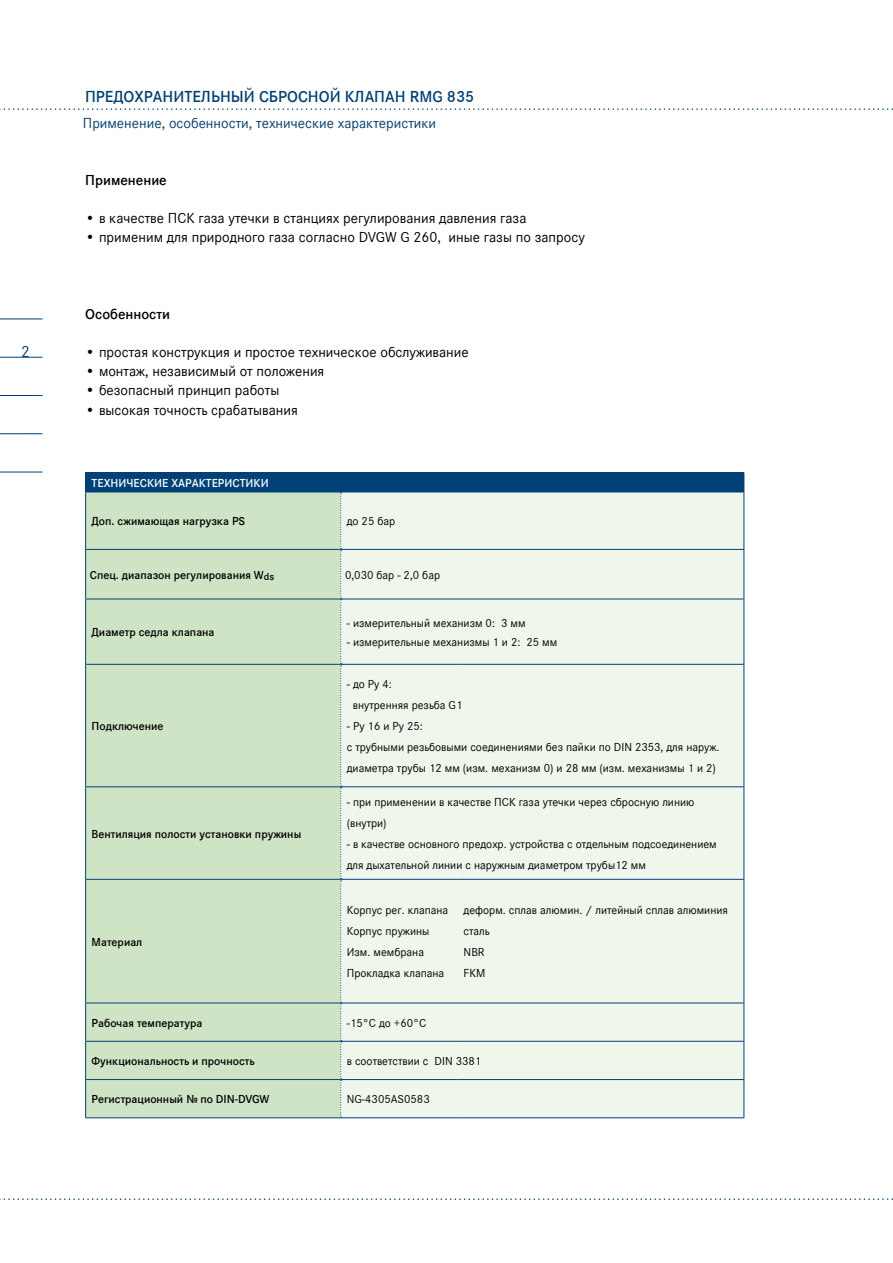
<style>
.page{position:relative;width:893px;height:1263px;background:#fff}
.page>*{position:absolute;margin:0;border:0;box-sizing:border-box;transform-origin:0 0}
.t1{font:700 16.5px "Corporate S";color:#004178}
.t2{font:16.5px "Corporate S";color:#004178}
.t3{font:15px "Corporate S";color:#000}
.t4{font:15px "Corporate S";color:#004178}
.t5{font:700 15px "Corporate S";color:#000}
.t6{font:12px/21px "Corporate S";color:#000}
.t7{font:700 12px "Corporate S";color:#000}
.t8{font:700 12px "Corporate S";color:#fff}
</style>
<div class="page">
<hr style="left:0;top:319px;width:43px;height:1px;background:#004178">
<hr style="left:0;top:357px;width:43px;height:1px;background:#004178">
<hr style="left:0;top:395px;width:43px;height:1px;background:#004178">
<hr style="left:0;top:433px;width:43px;height:1px;background:#004178">
<hr style="left:0;top:472px;width:43px;height:1px;background:#004178">
<svg style="left:0;top:108px;width:893px;height:2px"></svg>
<svg style="left:0;top:1198px;width:893px;height:2px"></svg>
<div style="left:86px;top:473px;width:658px;height:19px;background:#004178"></div>
<div style="left:86px;top:493px;width:254px;height:624px;background:#cfe4c4"></div>
<div style="left:342px;top:493px;width:402px;height:624px;background:#eff6eb"></div>
<hr style="left:85px;top:472px;width:256px;height:1px;background:#004178">
<svg style="left:85px;top:473px;width:1px;height:19px"></svg>
<hr style="left:341px;top:472px;width:117px;height:1px;background:#004178">
<hr style="left:458px;top:472px;width:286px;height:1px;background:#004178">
<svg style="left:744px;top:473px;width:1px;height:19px"></svg>
<hr style="left:85px;top:492px;width:256px;height:1px;background:#004178">
<hr style="left:85px;top:492px;width:1px;height:57px;background:#004178">
<hr style="left:341px;top:492px;width:117px;height:1px;background:#004178">
<hr style="left:458px;top:492px;width:286px;height:1px;background:#004178">
<hr style="left:744px;top:492px;width:1px;height:57px;background:#004178">
<hr style="left:85px;top:549px;width:256px;height:1px;background:#004178">
<hr style="left:85px;top:550px;width:1px;height:49px;background:#004178">
<hr style="left:341px;top:549px;width:117px;height:1px;background:#004178">
<hr style="left:458px;top:549px;width:286px;height:1px;background:#004178">
<hr style="left:744px;top:550px;width:1px;height:49px;background:#004178">
<hr style="left:85px;top:599px;width:256px;height:1px;background:#004178">
<hr style="left:85px;top:599px;width:1px;height:65px;background:#004178">
<hr style="left:341px;top:599px;width:117px;height:1px;background:#004178">
<hr style="left:458px;top:599px;width:286px;height:1px;background:#004178">
<hr style="left:744px;top:599px;width:1px;height:65px;background:#004178">
<hr style="left:85px;top:664px;width:256px;height:1px;background:#004178">
<hr style="left:85px;top:665px;width:1px;height:121px;background:#004178">
<hr style="left:85px;top:786px;width:256px;height:1px;background:#004178">
<hr style="left:85px;top:787px;width:1px;height:92px;background:#004178">
<hr style="left:85px;top:879px;width:256px;height:1px;background:#004178">
<hr style="left:85px;top:880px;width:1px;height:123px;background:#004178">
<hr style="left:85px;top:1003px;width:256px;height:1px;background:#004178">
<hr style="left:85px;top:1003px;width:1px;height:38px;background:#004178">
<hr style="left:85px;top:1041px;width:256px;height:1px;background:#004178">
<hr style="left:85px;top:1042px;width:1px;height:37px;background:#004178">
<hr style="left:85px;top:1079px;width:256px;height:1px;background:#004178">
<hr style="left:85px;top:1080px;width:1px;height:37px;background:#004178">
<hr style="left:85px;top:1117px;width:256px;height:1px;background:#004178">
<hr style="left:341px;top:664px;width:117px;height:1px;background:#004178">
<hr style="left:458px;top:664px;width:286px;height:1px;background:#004178">
<hr style="left:744px;top:665px;width:1px;height:121px;background:#004178">
<hr style="left:341px;top:786px;width:117px;height:1px;background:#004178">
<hr style="left:458px;top:786px;width:286px;height:1px;background:#004178">
<hr style="left:744px;top:787px;width:1px;height:92px;background:#004178">
<hr style="left:341px;top:879px;width:117px;height:1px;background:#004178">
<hr style="left:458px;top:879px;width:286px;height:1px;background:#004178">
<hr style="left:744px;top:880px;width:1px;height:123px;background:#004178">
<hr style="left:341px;top:1003px;width:117px;height:1px;background:#004178">
<hr style="left:458px;top:1003px;width:286px;height:1px;background:#004178">
<hr style="left:744px;top:1003px;width:1px;height:38px;background:#004178">
<hr style="left:341px;top:1041px;width:117px;height:1px;background:#004178">
<hr style="left:458px;top:1041px;width:286px;height:1px;background:#004178">
<hr style="left:744px;top:1042px;width:1px;height:37px;background:#004178">
<hr style="left:341px;top:1079px;width:117px;height:1px;background:#004178">
<hr style="left:458px;top:1079px;width:286px;height:1px;background:#004178">
<hr style="left:744px;top:1080px;width:1px;height:37px;background:#004178">
<hr style="left:341px;top:1117px;width:117px;height:1px;background:#004178">
<hr style="left:458px;top:1117px;width:286px;height:1px;background:#004178">
<svg style="left:340px;top:492px;width:2px;height:626px"></svg>
<h1 class="t2" style="left:21px;top:340px;width:10px">2</h1>
<h1 class="t1" style="left:85px;top:84px;width:336px">ПРЕДОХРАНИТЕЛЬНЫЙ СБРОСНОЙ КЛАПАН RMG</h1>
<h1 class="t1" style="left:447px;top:84px;width:29px">835</h1>
<p class="t4" style="left:83px;top:112px;width:355px">Применение, особенности, технические характеристики</p>
<p class="t5" style="left:85px;top:169px;width:83px">П РИМЕНЕНИЕ</p>
<p class="t3" style="left:85px;top:207px;width:443px">• в качестве ПСК газа утечки в станциях регулирования давления газа</p>
<p class="t3" style="left:85px;top:226px;width:501px">• применим для природного газа согласно DVGW G 260, иные газы по запросу</p>
<p class="t5" style="left:85px;top:303px;width:86px">ОСОБЕННОСТИ</p>
<p class="t3" style="left:85px;top:341px;width:385px">• простая конструкция и простое техническое обслуживание</p>
<p class="t3" style="left:85px;top:360px;width:241px">• монтаж, независимый от положения</p>
<p class="t3" style="left:85px;top:380px;width:196px">• безопасный принцип работы</p>
<p class="t3" style="left:85px;top:399px;width:214px">• высокая точность срабатывания</p>
<p class="t8" style="left:92px;top:474px;width:179px">ТЕХНИЧЕСКИЕ ХАРАКТЕРИСТИКИ</p>
<p class="t7" style="left:92px;top:512px;width:154px">ДОП. СЖИМАЮЩАЯ НАГРУЗКА PS</p>
<p class="t6" style="left:347px;top:510px;width:50px">до 25 бар</p>
<p class="t7" style="left:90px;top:566px;width:186px">СПЕЦ. ДИАПАЗОН РЕГУЛИРОВАНИЯ W<sub>DS</sub></p>
<p class="t6" style="left:345px;top:563px;width:97px">0,030 бар - 2,0 бар</p>
<p class="t7" style="left:92px;top:623px;width:124px">ДИАМЕТР СЕДЛА КЛАПАНА</p>
<p class="t7" style="left:92px;top:717px;width:73px">ПОДКЛЮЧЕНИЕ</p>
<p class="t7" style="left:92px;top:825px;width:211px">ВЕНТИЛЯЦИЯ ПОЛОСТИ УСТАНОВКИ ПРУЖИНЫ</p>
<p class="t7" style="left:92px;top:933px;width:52px">МАТЕРИАЛ</p>
<p class="t6" style="left:347px;top:611px;width:180px">- измерительный механизм 0: 3 мм</p>
<p class="t6" style="left:347px;top:630px;width:212px">- измерительные механизмы 1 и 2: 25 мм</p>
<p class="t6" style="left:353px;top:673px;width:111px;text-indent:-6px">- до Ру 4:<br>внутренняя резьба G1</p>
<p class="t6" style="left:347px;top:715px;width:374px">- Ру 16 и Ру 25:<br>с трубными резьбовыми соединениями без пайки по DIN 2353, для наруж. диаметра трубы 12 мм (изм. механизм 0) и 28 мм (изм. механизмы 1 и 2)</p>
<p class="t6" style="left:347px;top:791px;width:349px">- при применении в качестве ПСК газа утечки через сбросную линию (внутри)</p>
<p class="t6" style="left:347px;top:833px;width:372px">- в качестве основного предохр. устройства с отдельным подсоединением для дыхательной линии с наружным диаметром трубы12 мм</p>
<p class="t6" style="left:347px;top:899px;width:103px">Корпус рег. клапана<br>Корпус пружины<br>Изм. мембрана<br>Прокладка клапана</p>
<p class="t6" style="left:464px;top:899px;width:266px">деформ. сплав алюмин. / литейный сплав алюминия сталь<br>NBR<br>FKM</p>
<p class="t7" style="left:92px;top:1014px;width:112px">РАБОЧАЯ ТЕМПЕРАТУРА</p>
<p class="t6" style="left:347px;top:1011px;width:81px">-15°C до +60°C</p>
<p class="t7" style="left:92px;top:1052px;width:164px">ФУНКЦИОНАЛЬНОСТЬ И ПРОЧНОСТЬ</p>
<p class="t6" style="left:347px;top:1049px;width:136px">в соответствии с DIN 3381</p>
<p class="t7" style="left:92px;top:1090px;width:179px">РЕГИСТРАЦИОННЫЙ № ПО DIN-DVGW</p>
<p class="t6" style="left:347px;top:1088px;width:84px">NG-4305AS0583</p>
</div>
